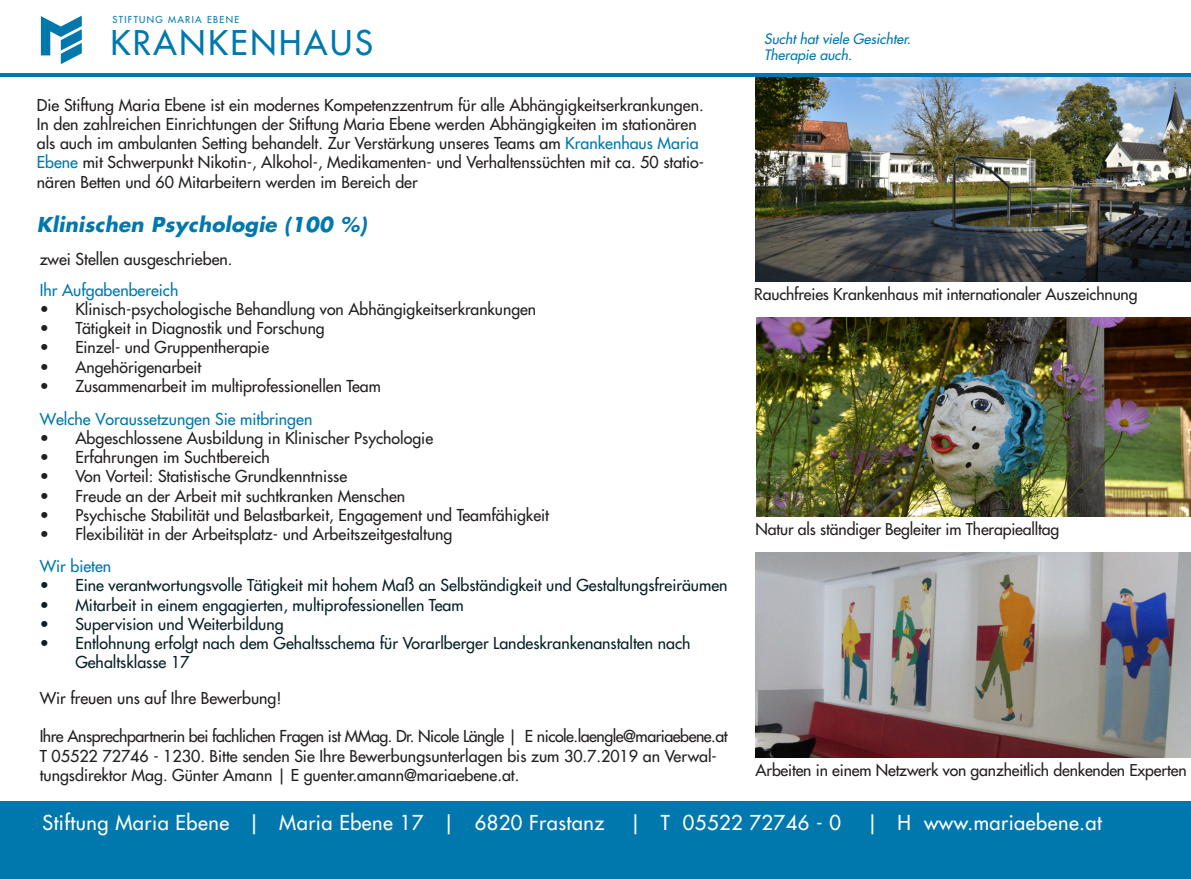
<style>
.page{position:relative;width:1191px;height:879px;background:#fff}
.page>*{position:absolute;margin:0;border:0;box-sizing:border-box;transform-origin:0 0}
.t1{font:33.2px "Futura";letter-spacing:.08em;color:#0078ae}
.t2{font:500 20px "Futura Std";letter-spacing:.025em;color:#fff}
.t3{font:italic 700 20px "Futura Std";letter-spacing:.01em;color:#0078ae}
.t4{font:500 16px/19.2px "Futura Std";color:#231f20}
.t5{font:500 16px/19.2px "Futura Std";color:#072127}
.t6{font:500 16px "Futura Std";color:#0078ae}
.t7{font:500 15.8px "Futura Std";letter-spacing:-.01em;color:#231f20}
.t8{font:italic 500 14px/16.8px "Futura Std";color:#0078ae}
.t9{font:9.4px "Futura";letter-spacing:.14em;color:#0078ae}
.s1{color:#0078ae}
</style>
<div class="page">
<div style="left:0;top:802px;width:1191px;height:77px;background:#0078ae"></div>
<hr style="left:0;top:73px;width:1191px;height:4px;background:#0078ae">
<svg style="left:41px;top:16px;width:41px;height:48px"></svg>
<img style="left:755px;top:77px;width:436px;height:204px">
<img style="left:755px;top:553px;width:436px;height:204px">
<img style="left:756px;top:317px;width:435px;height:199px">
<p class="t9" style="left:112px;top:13px;width:128px">STIFTUNG MARIA EBENE</p>
<p class="t1" style="left:110px;top:22px;width:264px">KRANKENHAUS</p>
<p class="t4" style="left:37px;top:95px;width:669px">Die Stiftung Maria Ebene ist ein modernes Kompetenzzentrum für alle Abhängigkeitserkrankungen.<br>In den zahlreichen Einrichtungen der Stiftung Maria Ebene werden Abhängigkeiten im stationären als auch im ambulanten Setting behandelt. Zur Verstärkung unseres Teams am <span class="s1">Krankenhaus Maria Ebene</span> mit Schwerpunkt Nikotin-, Alkohol-, Medikamenten- und Verhaltenssüchten mit ca. 50 statio&shy;nären Betten und 60 Mitarbeitern werden im Bereich der</p>
<p class="t3" style="left:37px;top:211px;width:331px">Klinischen Psychologie (100 %)</p>
<p class="t4" style="left:40px;top:249px;width:194px">zwei Stellen ausgeschrieben.</p>
<p class="t6" style="left:40px;top:280px;width:140px">Ihr Aufgabenbereich</p>
<p class="t4" style="left:40px;top:300px;width:498px">• Klinisch-psychologische Behandlung von Abhängigkeitserkrankungen</p>
<p class="t4" style="left:40px;top:319px;width:286px">• Tätigkeit in Diagnostik und Forschung</p>
<p class="t4" style="left:40px;top:338px;width:231px">• Einzel- und Gruppentherapie</p>
<p class="t4" style="left:40px;top:357px;width:163px">• Angehörigenarbeit</p>
<p class="t4" style="left:40px;top:376px;width:343px">• Zusammenarbeit im multiprofessionellen Team</p>
<p class="t6" style="left:40px;top:409px;width:274px">Welche Voraussetzungen Sie mitbringen</p>
<p class="t4" style="left:40px;top:428px;width:395px">• Abgeschlossene Ausbildung in Klinischer Psychologie</p>
<p class="t4" style="left:40px;top:448px;width:232px">• Erfahrungen im Suchtbereich</p>
<p class="t4" style="left:40px;top:467px;width:309px">• Von Vorteil: Statistische Grundkenntnisse</p>
<p class="t4" style="left:40px;top:486px;width:367px">• Freude an der Arbeit mit suchtkranken Menschen</p>
<p class="t4" style="left:40px;top:505px;width:511px">• Psychische Stabilität und Belastbarkeit, Engagement und Teamfähigkeit</p>
<p class="t4" style="left:40px;top:524px;width:414px">• Flexibilität in der Arbeitsplatz- und Arbeitszeitgestaltung</p>
<p class="t6" style="left:40px;top:556px;width:73px">Wir bieten</p>
<p class="t5" style="left:40px;top:576px;width:689px">• Eine verantwortungsvolle Tätigkeit mit hohem Maß an Selbständigkeit und Gestaltungsfreiräumen</p>
<p class="t5" style="left:40px;top:595px;width:425px">• Mitarbeit in einem engagierten, multiprofessionellen Team</p>
<p class="t5" style="left:40px;top:614px;width:245px">• Supervision und Weiterbildung</p>
<p class="t5" style="left:75px;top:633px;width:616px;text-indent:-36px">• Entlohnung erfolgt nach dem Gehaltsschema für Vorarlberger Landeskrankenanstalten nach<br>Gehaltsklasse 17</p>
<p class="t4" style="left:40px;top:688px;width:243px">Wir freuen uns auf Ihre Bewerbung!</p>
<p class="t4" style="left:40px;top:727px;width:689px">Ihre Ansprechpartnerin bei fachlichen Fragen ist MMag. Dr. Nicole Längle | E nicole.laengle@mariaebene.at<br>T 05522 72746 - 1230. Bitte senden Sie Ihre Bewerbungsunterlagen bis zum 30.7.2019 an Verwal&shy;tungsdirektor Mag. Günter Amann | E guenter.amann@mariaebene.at.</p>
<p class="t8" style="left:764px;top:30px;width:148px">Sucht hat viele Gesichter.<br>Therapie auch.</p>
<p class="t7" style="left:754px;top:285px;width:385px">Rauchfreies Krankenhaus mit internationaler Auszeichnung</p>
<p class="t7" style="left:755px;top:519px;width:305px">Natur als ständiger Begleiter im Therapiealltag</p>
<p class="t7" style="left:755px;top:760px;width:432px">Arbeiten in einem Netzwerk von ganzheitlich denkenden Experten</p>
<p class="t2" style="left:42px;top:810px;width:563px">Stiftung Maria Ebene | Maria Ebene 17 | 6820 Frastanz</p>
<p class="t2" style="left:630px;top:810px;width:213px">| T 05522 72746 - 0</p>
<p class="t2" style="left:866px;top:810px;width:237px">| H www.mariaebene.at</p>
</div>
